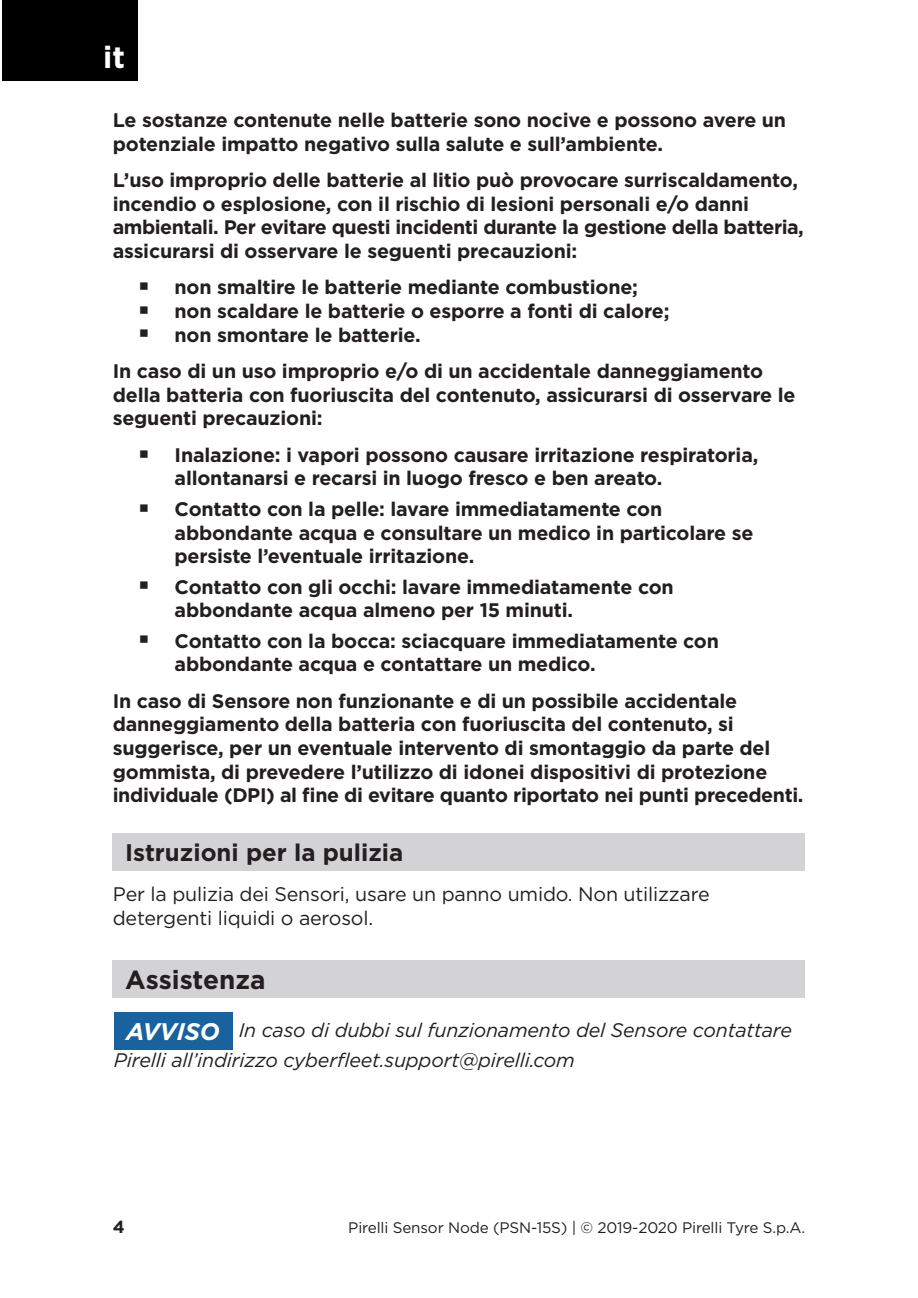
<style>
.page{position:relative;width:918px;height:1298px;background:#fff}
.page>*{position:absolute;margin:0;border:0;box-sizing:border-box;transform-origin:0 0}
.t1{font:700 30.6px "Gotham";color:#fff}
.t2{font:700 26.2px "Gotham";color:#231f20}
.t3{font:700 24px "Gotham";color:#231f20}
.t4{font:700 19.6px/23.6px "Gotham";letter-spacing:-.01em;color:#231f20}
.t5{font:italic 19.6px/30.6px "Gotham";letter-spacing:-.01em;color:#231f20}
.t6{font:19.6px/23.6px "Gotham";letter-spacing:-.01em;color:#231f20}
.t7{font:700 17.4px "Gotham";color:#231f20}
.t8{font:15.2px "Gotham";letter-spacing:-.01em;color:#231f20}
.s1{font-weight:700;font-size:24px;color:#fff}
</style>
<div class="page">
<div style="left:2px;top:0;width:136px;height:80px;background:#000"></div>
<div style="left:113px;top:833px;width:692px;height:37px;background:#d3d2d5"></div>
<div style="left:113px;top:960px;width:692px;height:37px;background:#d3d2d5"></div>
<div style="left:114px;top:1013px;width:119px;height:37px;background:#18639e"></div>
<h1 class="t1" style="left:103px;top:46px;width:23px">it</h1>
<p class="t4" style="left:113px;top:110px;width:675px">Le sostanze contenute nelle batterie sono nocive e possono avere un potenziale impatto negativo sulla salute e sull’ambiente.</p>
<p class="t4" style="left:113px;top:170px;width:693px">L’uso improprio delle batterie al litio può provocare surriscaldamento, incendio o esplosione, con il rischio di lesioni personali e/o danni ambientali. Per evitare questi incidenti durante la gestione della batteria, assicurarsi di osservare le seguenti precauzioni:</p>
<p class="t4" style="left:175px;top:277px;width:496px">non smaltire le batterie mediante combustione; non scaldare le batterie o esporre a fonti di calore; non smontare le batterie.</p>
<p class="t4" style="left:113px;top:361px;width:684px">In caso di un uso improprio e/o di un accidentale danneggiamento della batteria con fuoriuscita del contenuto, assicurarsi di osservare le seguenti precauzioni:</p>
<p class="t4" style="left:175px;top:445px;width:585px">Inalazione: i vapori possono causare irritazione respiratoria, allontanarsi e recarsi in luogo fresco e ben areato.</p>
<p class="t4" style="left:175px;top:499px;width:580px">Contatto con la pelle: lavare immediatamente con abbondante acqua e consultare un medico in particolare se persiste l’eventuale irritazione.</p>
<p class="t4" style="left:175px;top:576px;width:501px">Contatto con gli occhi: lavare immediatamente con abbondante acqua almeno per 15 minuti.</p>
<p class="t4" style="left:175px;top:631px;width:546px">Contatto con la bocca: sciacquare immediatamente con abbondante acqua e contattare un medico.</p>
<p class="t4" style="left:113px;top:691px;width:692px">In caso di Sensore non funzionante e di un possibile accidentale danneggiamento della batteria con fuoriuscita del contenuto, si suggerisce, per un eventuale intervento di smontaggio da parte del gommista, di prevedere l’utilizzo di idonei dispositivi di protezione individuale (DPI) al fine di evitare quanto riportato nei punti precedenti.</p>
<p class="t3" style="left:125px;top:844px;width:280px">Istruzioni per la pulizia</p>
<p class="t6" style="left:113px;top:884px;width:598px">Per la pulizia dei Sensori, usare un panno umido. Non utilizzare detergenti liquidi o aerosol.</p>
<h2 class="t2" style="left:125px;top:970px;width:142px">Assistenza</h2>
<p class="t5" style="left:114px;top:1016px;width:680px;text-indent:12px"><span class="s1">AVVISO</span> In caso di dubbi sul funzionamento del Sensore contattare<br>Pirelli all’indirizzo cyberfleet.support@pirelli.com</p>
<p class="t7" style="left:113px;top:1221px;width:14px">4</p>
<p class="t8" style="left:348px;top:1222px;width:458px">Pirelli Sensor Node (PSN-15S) | © 2019-2020 Pirelli Tyre S.p.A.</p>
</div>
